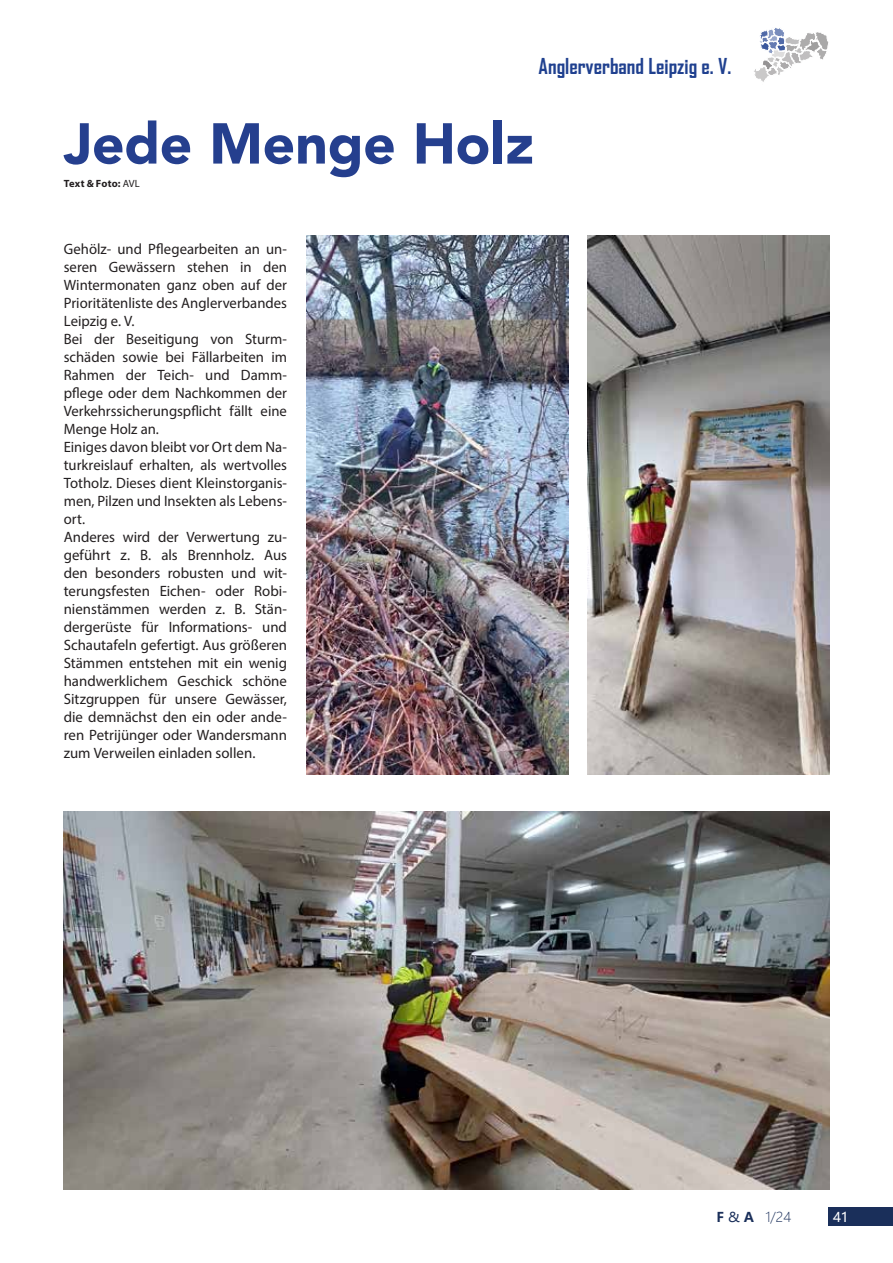
<style>
.page{position:relative;width:893px;height:1263px;background:#fff}
.page>*{position:absolute;margin:0;border:0;box-sizing:border-box;transform-origin:0 0}
.t1{font:900 57px "Avenir LT Com";letter-spacing:-.005em;color:#253f8e}
.t2{font:700 21px "Agency FB";color:#1f408f}
.t3{font:15px/18px "Myriad Pro";color:#231f20}
.t4{font:300 13.5px "Microsoft Ya Hei";color:#1a2f5a}
.t5{font:13.5px "Microsoft Ya Hei";color:#fff}
.t6{font:700 10.5px "Myriad Pro";letter-spacing:.015em;color:#231f20}
.s1{font-weight:400}
.s2{font-weight:700}
</style>
<div class="page">
<div style="left:829px;top:1208px;width:64px;height:18px;background:#1a2f5a"></div>
<svg style="left:754px;top:28px;width:75px;height:54px"></svg>
<img style="left:307px;top:236px;width:261px;height:539px">
<img style="left:588px;top:236px;width:241px;height:539px">
<img style="left:64px;top:812px;width:765px;height:378px">
<h2 class="t2" style="left:539px;top:53px;width:194px">Anglerverband Leipzig e. V.</h2>
<h1 class="t1" style="left:64px;top:109px;width:472px">Jede Menge Holz</h1>
<p class="t6" style="left:64px;top:176px;width:78px">Text &amp; Foto: <span class="s1">AVL</span></p>
<p class="t3" style="left:64px;top:239px;width:225px">Gehölz- und Pflegearbeiten an un&shy;seren Gewässern stehen in den<br>Wintermonaten ganz oben auf der<br>Prioritätenliste des Anglerverbandes<br>Leipzig e. V.<br>Bei der Beseitigung von Sturm&shy;schäden sowie bei Fällarbeiten im<br>Rahmen der Teich- und Damm&shy;pflege oder dem Nachkommen der<br>Verkehrssicherungspflicht fällt eine<br>Menge Holz an.<br>Einiges davon bleibt vor Ort dem Na&shy;turkreislauf erhalten, als wertvolles<br>Totholz. Dieses dient Kleinstorganis&shy;men, Pilzen und Insekten als Lebens&shy;ort.<br>Anderes wird der Verwertung zu&shy;geführt z. B. als Brennholz. Aus den besonders robusten und wit&shy;terungsfesten Eichen- oder Robi&shy;nienstämmen werden z. B. Stän&shy;dergerüste für Informations- und<br>Schautafeln gefertigt. Aus größeren<br>Stämmen entstehen mit ein wenig handwerklichem Geschick schöne<br>Sitzgruppen für unsere Gewässer, die demnächst den ein oder ande&shy;ren Petrijünger oder Wandersmann zum Verweilen einladen sollen.</p>
<p class="t4" style="left:717px;top:1208px;width:76px"><span class="s2">F</span> <span class="s1">&amp;</span> <span class="s2">A</span> 1/24</p>
<p class="t5" style="left:833px;top:1208px;width:17px">41</p>
</div>
